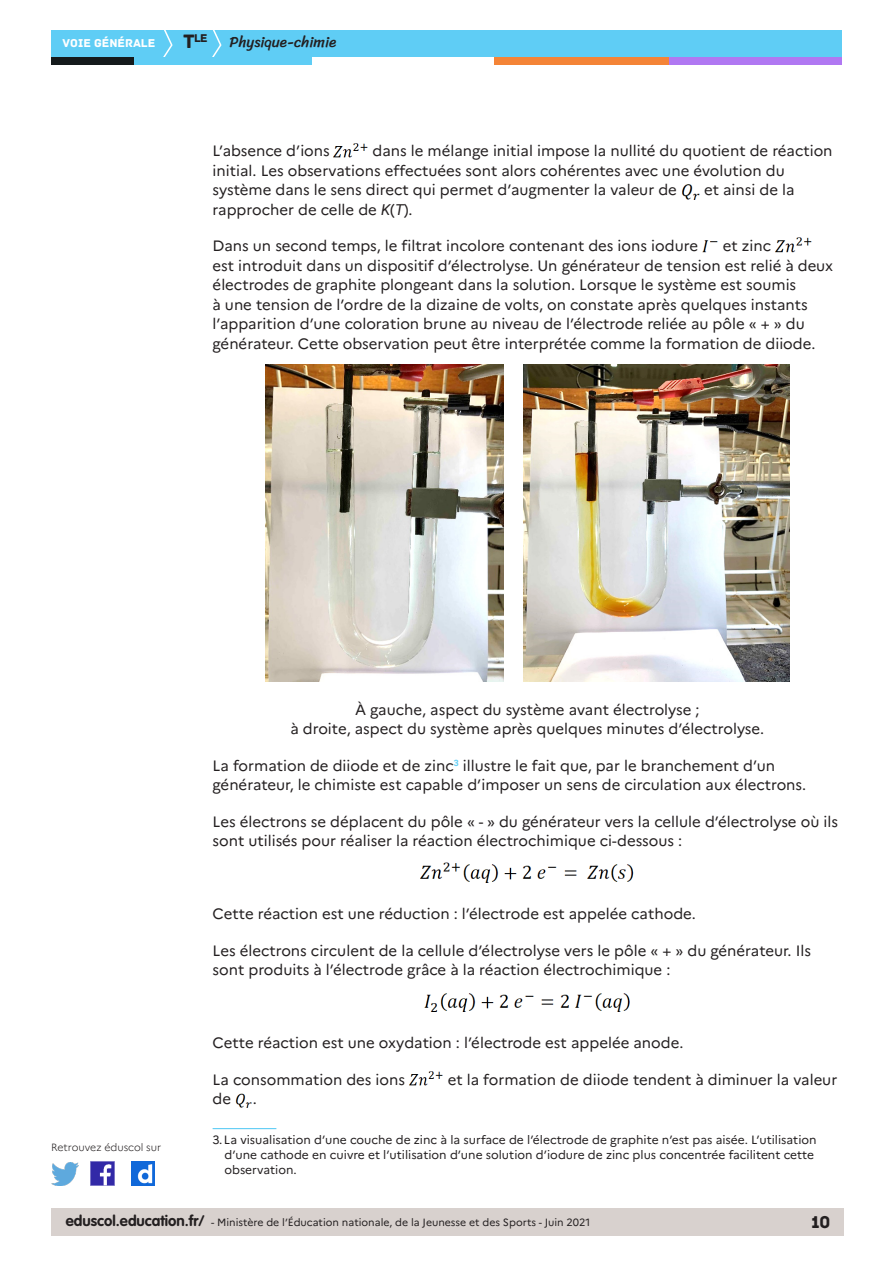
<style>
.page{position:relative;width:893px;height:1263px;background:#fff}
.page>*{position:absolute;margin:0;border:0;box-sizing:border-box;transform-origin:0 0}
.t1{font:18px "Archive";color:#231f20}
.Texte_courant{font:15px/19.5px "Marianne";color:#231f20}
.t2{font:15px "Sriracha";color:#231f20}
._11_note_bas_de_page{font:12px/15px "Marianne";color:#231f20}
.t3{font:12px "Archive";color:#fff}
.t4{font:11.85px "Archive";color:#231f20}
.t5{font:10.5px "Marianne";color:#231f20}
.t6{font:300 10.5px "Marianne";color:#231f20}
.s1{font-size:20.4px}
.s2{font-family:"Roboto";font-style:italic}
.s3{font-family:"VAG Rounded Std";font-weight:700;font-size:15px}
</style>
<div class="page">
<div style="left:51px;top:1209px;width:792px;height:27px;background:#d8d1ce"></div>
<div style="left:51px;top:30px;width:791px;height:27px;background:#5fcdf5"></div>
<svg style="left:163px;top:30px;width:10px;height:27px"></svg>
<svg style="left:212px;top:30px;width:10px;height:27px"></svg>
<div style="left:133px;top:57px;width:179px;height:8px;background:#5fcdf5"></div>
<div style="left:51px;top:57px;width:82px;height:8px;background:#141a1c"></div>
<div style="left:667px;top:57px;width:175px;height:8px;background:#b078f2"></div>
<div style="left:494px;top:57px;width:175px;height:8px;background:#f48437"></div>
<img style="left:91px;top:1162px;width:23px;height:23px">
<img style="left:51px;top:1163px;width:28px;height:22px">
<img style="left:132px;top:1162px;width:22px;height:23px">
<img style="left:334px;top:143px;width:34px;height:15px">
<img style="left:682px;top:184px;width:18px;height:16px">
<img style="left:702px;top:240px;width:16px;height:13px">
<img style="left:775px;top:237px;width:37px;height:16px">
<img style="left:266px;top:364px;width:237px;height:317px">
<img style="left:524px;top:364px;width:265px;height:318px">
<img style="left:420px;top:862px;width:214px;height:20px">
<img style="left:424px;top:993px;width:206px;height:19px">
<img style="left:409px;top:1071px;width:34px;height:15px">
<img style="left:235px;top:1093px;width:17px;height:15px">
<hr style="left:213px;top:1128px;width:63px;height:1px;background:#5fcdf5">
<p class="t4" style="left:183px;top:31px;width:26px"><span class="s1">T</span>le</p>
<p class="t3" style="left:63px;top:36px;width:94px">VOIE GÉNÉRALE</p>
<p class="t2" style="left:230px;top:33px;width:108px">Physique-chimie</p>
<p class="Texte_courant" style="left:213px;top:141px;width:621px;text-indent:160px">dans le mélange initial impose la nullité du quotient de réaction initial. Les observations effectuées sont alors cohérentes avec une évolution du système dans le sens direct qui permet d’augmenter la valeur de</p>
<p class="Texte_courant" style="left:213px;top:141px;width:119px">L’absence d’ions</p>
<p class="Texte_courant" style="left:704px;top:180px;width:92px">et ainsi de la</p>
<p class="Texte_courant" style="left:213px;top:200px;width:202px">rapprocher de celle de <span class="s2">K</span>(<span class="s2">T</span>).</p>
<p class="Texte_courant" style="left:213px;top:236px;width:487px">Dans un second temps, le filtrat incolore contenant des ions iodure</p>
<p class="Texte_courant" style="left:213px;top:236px;width:622px;text-indent:510px">et zinc<br>est introduit dans un dispositif d’électrolyse. Un générateur de tension est relié à deux électrodes de graphite plongeant dans la solution. Lorsque le système est soumis<br>à une tension de l’ordre de la dizaine de volts, on constate après quelques instants l’apparition d’une coloration brune au niveau de l’électrode reliée au pôle « + » du générateur. Cette observation peut être interprétée comme la formation de diiode.</p>
<p class="Texte_courant" style="left:291px;top:699px;width:475px;text-align:center">À gauche, aspect du système avant électrolyse ;<br>à droite, aspect du système après quelques minutes d’électrolyse.</p>
<p class="Texte_courant" style="left:213px;top:755px;width:595px">La formation de diiode et de zinc<sup>3</sup> illustre le fait que, par le branchement d’un générateur, le chimiste est capable d’imposer un sens de circulation aux électrons.</p>
<p class="Texte_courant" style="left:213px;top:811px;width:627px">Les électrons se déplacent du pôle « - » du générateur vers la cellule d’électrolyse où ils sont utilisés pour réaliser la réaction électrochimique ci-dessous :</p>
<p class="t6" style="left:51px;top:1141px;width:112px">Retrouvez éduscol sur</p>
<p class="Texte_courant" style="left:213px;top:904px;width:485px">Cette réaction est une réduction : l’électrode est appelée cathode.</p>
<p class="Texte_courant" style="left:213px;top:940px;width:600px">Les électrons circulent de la cellule d’électrolyse vers le pôle « + » du générateur. Ils sont produits à l’électrode grâce à la réaction électrochimique :</p>
<p class="Texte_courant" style="left:213px;top:1033px;width:472px">Cette réaction est une oxydation : l’électrode est appelée anode.</p>
<p class="Texte_courant" style="left:213px;top:1069px;width:194px">La consommation des ions</p>
<p class="Texte_courant" style="left:448px;top:1069px;width:391px">et la formation de diiode tendent à diminuer la valeur</p>
<p class="Texte_courant" style="left:213px;top:1089px;width:20px">de</p>
<p class="Texte_courant" style="left:253px;top:1089px;width:6px">.</p>
<p class="_11_note_bas_de_page" style="left:225px;top:1132px;width:594px;text-indent:-12px">3. La visualisation d’une couche de zinc à la surface de l’électrode de graphite n’est pas aisée. L’utilisation d’une cathode en cuivre et l’utilisation d’une solution d’iodure de zinc plus concentrée facilitent cette observation.</p>
<p class="t5" style="left:66px;top:1216px;width:526px"><span class="s3">eduscol.education.fr/</span> - Ministère de l’Éducation nationale, de la Jeunesse et des Sports - Juin 2021</p>
<p class="t1" style="left:811px;top:1211px;width:21px">10</p>
</div>
